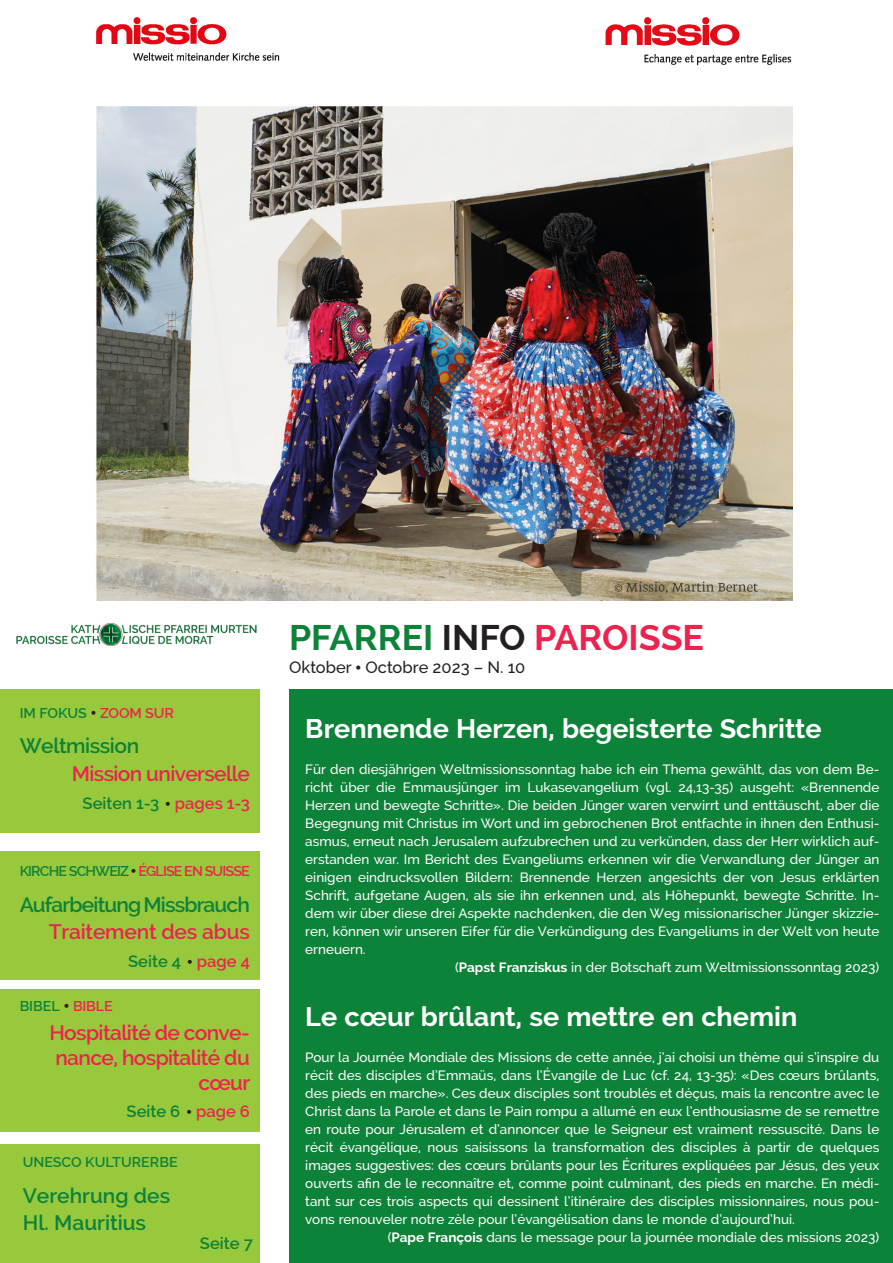
<style>
.page{position:relative;width:893px;height:1263px;background:#fff}
.page>*{position:absolute;margin:0;border:0;box-sizing:border-box;transform-origin:0 0}
.t1{font:700 35.7px "Raleway";color:#ed224e}
.Texte_base{font:700 27px "Raleway";color:#fff}
.t2{font:600 21px/25.2px "Raleway";letter-spacing:-.03em;color:#ed224e;text-align:right}
.t3{font:600 21px "Raleway";color:#0d8239}
.t4{font:600 21px "Raleway";letter-spacing:-.04em;color:#0d8239}
.t5{font:600 21px "Raleway";letter-spacing:-.01em;color:#ed224e}
.t6{font:600 21px "Raleway";letter-spacing:-.02em;color:#0d8239}
.t7{font:600 16.5px "Raleway";color:#0d8239}
.t8{font:500 16.5px "Raleway";color:#231f20}
.t9{font:600 14.25px "Raleway";color:#0d8239}
.t10{font:600 14.25px "Raleway";letter-spacing:-.06em;color:#ed224e}
.Texte_base-2{font:500 13.5px/18px "Raleway";color:#fff;text-align:justify}
.s1{font-family:"Garamond";font-weight:400;font-size:15.75px;color:#231f20}
.s2{color:#ed224e}
.s3{color:#0d8239}
.s4{color:#231f20}
.s5{font-family:"Garamond";font-weight:400}
.s6{font-weight:700}
</style>
<div class="page">
<div style="left:0;top:851px;width:260px;height:128px;background:#98c93c"></div>
<img style="left:16px;top:623px;width:240px;height:23px">
<div style="left:289px;top:689px;width:604px;height:574px;background:#0d8239"></div>
<div style="left:0;top:689px;width:260px;height:144px;background:#98c93c"></div>
<div style="left:0;top:989px;width:260px;height:143px;background:#98c93c"></div>
<div style="left:0;top:1144px;width:260px;height:119px;background:#98c93c"></div>
<img style="left:96px;top:17px;width:696px;height:583px">
<img style="left:599px;top:17px;width:193px;height:53px">
<p class="t9" style="left:20px;top:705px;width:156px">IM FOKUS <span class="s1">•</span> <span class="s2">ZOOM SUR</span></p>
<p class="t6" style="left:20px;top:733px;width:121px">Weltmission</p>
<p class="t2" style="left:72px;top:761px;width:180px">Mission universelle</p>
<p class="t7" style="left:83px;top:794px;width:169px">Seiten 1-3 <span class="s1">•</span> <span class="s2">pages 1-3</span></p>
<p class="t10" style="left:20px;top:863px;width:232px"><span class="s3">KIRCHE SCHWEIZ</span> <span class="s1">•</span> ÉGLISE EN SUISSE</p>
<p class="t4" style="left:20px;top:892px;width:232px">Aufarbeitung Missbrauch</p>
<p class="t5" style="left:49px;top:919px;width:203px">Traitement des abus</p>
<p class="t7" style="left:128px;top:951px;width:123px">Seite 4 <span class="s1">•</span> <span class="s2">page 4</span></p>
<p class="t9" style="left:20px;top:997px;width:95px">BIBEL <span class="s1">•</span> <span class="s2">BIBLE</span></p>
<p class="t2" style="left:49px;top:1020px;width:203px">Hospitalité de conve&shy;nance, hospitalité du cœur</p>
<p class="t7" style="left:127px;top:1102px;width:125px">Seite 6 <span class="s1">•</span> <span class="s2">page 6</span></p>
<p class="t9" style="left:23px;top:1154px;width:156px">UNESCO KULTURERBE</p>
<p class="t3" style="left:23px;top:1184px;width:149px">Verehrung des</p>
<p class="t3" style="left:23px;top:1210px;width:125px">Hl. Mauritius</p>
<p class="t7" style="left:200px;top:1234px;width:55px">Seite 7</p>
<p class="t1" style="left:289px;top:617px;width:416px"><span class="s3">PFARREI</span> <span class="s4">INFO</span> PAROISSE</p>
<p class="t8" style="left:289px;top:657px;width:238px">Oktober <span class="s5">•</span> Octobre 2023 – N. 10</p>
<p class="Texte_base" style="left:305px;top:713px;width:518px">Brennende Herzen, begeisterte Schritte</p>
<p class="Texte_base-2" style="left:305px;top:760px;width:576px">Für den diesjährigen Weltmissionssonntag habe ich ein Thema gewählt, das von dem Be&shy;richt über die Emmausjünger im Lukasevangelium (vgl. 24,13-35) ausgeht: «Brennende Herzen und bewegte Schritte». Die beiden Jünger waren verwirrt und enttäuscht, aber die Begegnung mit Christus im Wort und im gebrochenen Brot entfachte in ihnen den Enthusi&shy;asmus, erneut nach Jerusalem aufzubrechen und zu verkünden, dass der Herr wirklich auf&shy;erstanden war. Im Bericht des Evangeliums erkennen wir die Verwandlung der Jünger an einigen eindrucksvollen Bildern: Brennende Herzen angesichts der von Jesus erklärten Schrift, aufgetane Augen, als sie ihn erkennen und, als Höhepunkt, bewegte Schritte. In&shy;dem wir über diese drei Aspekte nachdenken, die den Weg missionarischer Jünger skizzie&shy;ren, können wir unseren Eifer für die Verkündigung des Evangeliums in der Welt von heute erneuern.</p>
<p class="Texte_base-2" style="left:455px;top:958px;width:426px">(<span class="s6">Papst Franziskus</span> in der Botschaft zum Weltmissionssonntag 2023)</p>
<p class="Texte_base" style="left:305px;top:1001px;width:493px">Le cœur brûlant, se mettre en chemin</p>
<p class="Texte_base-2" style="left:305px;top:1048px;width:576px">Pour la Journée Mondiale des Missions de cette année, j’ai choisi un thème qui s’inspire du récit des disciples d’Emmaüs, dans l’Évangile de Luc (cf. 24, 13-35): «Des cœurs brûlants, des pieds en marche». Ces deux disciples sont troublés et déçus, mais la rencontre avec le Christ dans la Parole et dans le Pain rompu a allumé en eux l’enthousiasme de se remettre en route pour Jérusalem et d’annoncer que le Seigneur est vraiment ressuscité. Dans le récit évangélique, nous saisissons la transformation des disciples à partir de quelques images suggestives: des cœurs brûlants pour les Écritures expliquées par Jésus, des yeux ouverts afin de le reconnaître et, comme point culminant, des pieds en marche. En médi&shy;tant sur ces trois aspects qui dessinent l’itinéraire des disciples missionnaires, nous pou&shy;vons renouveler notre zèle pour l’évangélisation dans le monde d’aujourd’hui.</p>
<p class="Texte_base-2" style="left:388px;top:1228px;width:493px">(<span class="s6">Pape François</span> dans le message pour la journée mondiale des missions 2023)</p>
</div>
